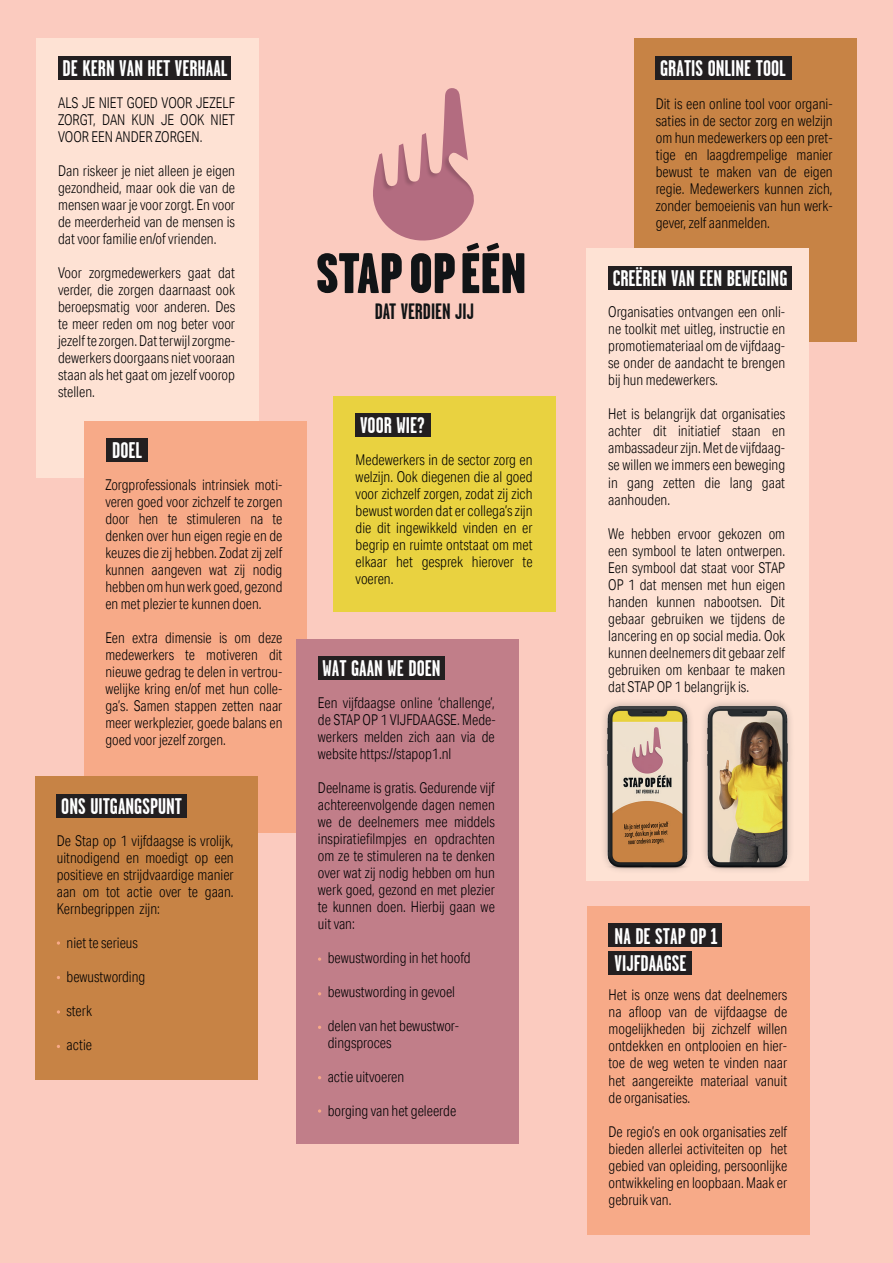
<style>
.page{position:relative;width:893px;height:1263px;background:#fbcbbf}
.page>*{position:absolute;margin:0;border:0;box-sizing:border-box;transform-origin:0 0}
.t1{font:700 22.65px/27.2px "Garage Gothic";color:#fff}
.t2{font:700 22.2px "Garage Gothic";color:#111416}
.t3{font:300 14.85px/17px "Aktiv Grotesk Cd";color:#000001;text-align:justify;scale:.96 1}
.t4{font:300 14.85px/17px "Aktiv Grotesk Cd";color:#000001;text-align:justify;scale:.95 1}
</style>
<div class="page">
<div style="left:36px;top:39px;width:223px;height:439px;background:#fee2d4"></div>
<div style="left:58px;top:57px;width:173px;height:23px;background:#231f20"></div>
<div style="left:333px;top:396px;width:223px;height:215px;background:#e9d240"></div>
<svg style="left:317px;top:88px;width:208px;height:205px"></svg>
<img style="left:440px;top:149px;width:35px;height:56px">
<img style="left:376px;top:144px;width:26px;height:50px">
<img style="left:397px;top:133px;width:27px;height:57px">
<img style="left:421px;top:123px;width:25px;height:59px">
<div style="left:356px;top:413px;width:75px;height:24px;background:#231f20"></div>
<div style="left:84px;top:421px;width:223px;height:411px;background:#f7aa88"></div>
<div style="left:106px;top:439px;width:41px;height:23px;background:#231f20"></div>
<div style="left:634px;top:38px;width:222px;height:303px;background:#c78345"></div>
<div style="left:656px;top:56px;width:136px;height:23px;background:#231f20"></div>
<div style="left:35px;top:776px;width:223px;height:304px;background:#c78345"></div>
<div style="left:57px;top:794px;width:130px;height:23px;background:#231f20"></div>
<div style="left:296px;top:639px;width:223px;height:504px;background:#c17e89"></div>
<div style="left:318px;top:656px;width:127px;height:24px;background:#231f20"></div>
<div style="left:586px;top:248px;width:223px;height:633px;background:#fee2d4"></div>
<div style="left:608px;top:266px;width:184px;height:23px;background:#231f20"></div>
<div style="left:587px;top:906px;width:223px;height:328px;background:#f7aa88"></div>
<div style="left:609px;top:924px;width:113px;height:23px;background:#231f20"></div>
<div style="left:609px;top:951px;width:83px;height:23px;background:#231f20"></div>
<svg style="left:57px;top:941px;width:3px;height:4px"></svg>
<img style="left:704px;top:702px;width:87px;height:169px">
<img style="left:604px;top:702px;width:87px;height:169px">
<h1 class="t1" style="left:63px;top:55px;width:167px">DE KERN VAN HET VERHAAL</h1>
<p class="t3" style="left:58px;top:94px;width:186px">ALS JE NIET GOED VOOR JEZELF ZORGT, DAN KUN JE OOK NIET VOOR EEN ANDER ZORGEN.</p>
<p class="t3" style="left:58px;top:162px;width:186px">Dan riskeer je niet alleen je eigen gezondheid, maar ook die van de mensen waar je voor zorgt. En voor de meerderheid van de mensen is dat voor familie en/of vrienden.</p>
<p class="t3" style="left:58px;top:264px;width:186px">Voor zorgmedewerkers gaat dat verder, die zorgen daarnaast ook beroepsmatig voor anderen. Des te meer reden om nog beter voor jezelf te zorgen. Dat terwijl zorgme&shy;dewerkers doorgaans niet vooraan staan als het gaat om jezelf voorop stellen.</p>
<h1 class="t1" style="left:112px;top:437px;width:32px">DOEL</h1>
<p class="t4" style="left:105px;top:476px;width:188px">Zorgprofessionals intrinsiek moti&shy;veren goed voor zichzelf te zorgen door hen te stimuleren na te denken over hun eigen regie en de keuzes die zij hebben. Zodat zij zelf kunnen aangeven wat zij nodig hebben om hun werk goed, gezond en met plezier te kunnen doen.</p>
<p class="t4" style="left:105px;top:629px;width:188px">Een extra dimensie is om deze medewerkers te motiveren dit nieuwe gedrag te delen in vertrou&shy;welijke kring en/of met hun colle&shy;ga’s. Samen stappen zetten naar meer werkplezier, goede balans en goed voor jezelf zorgen.</p>
<h1 class="t1" style="left:61px;top:793px;width:122px">ONS UITGANGSPUNT</h1>
<p class="t3" style="left:57px;top:832px;width:186px">De Stap op 1 vijfdaagse is vrolijk, uitnodigend en moedigt op een positieve en strijdvaardige manier aan om tot actie over te gaan.<br>Kernbegrippen zijn:</p>
<p class="t3" style="left:67px;top:934px;width:76px">niet te serieus</p>
<p class="t3" style="left:67px;top:968px;width:84px">bewustwording</p>
<p class="t3" style="left:67px;top:1002px;width:28px">sterk</p>
<p class="t3" style="left:67px;top:1036px;width:28px">actie</p>
<h2 class="t2" style="left:375px;top:299px;width:101px">DAT VERDIEN JIJ</h2>
<h1 class="t1" style="left:360px;top:412px;width:66px">VOOR WIE?</h1>
<p class="t3" style="left:356px;top:451px;width:186px">Medewerkers in de sector zorg en welzijn. Ook diegenen die al goed voor zichzelf zorgen, zodat zij zich bewust worden dat er collega’s zijn die dit ingewikkeld vinden en er begrip en ruimte ontstaat om met elkaar het gesprek hierover te voeren.</p>
<h1 class="t1" style="left:322px;top:655px;width:120px">WAT GAAN WE DOEN</h1>
<p class="t3" style="left:318px;top:694px;width:187px">Een vijfdaagse online ‘challenge’, de STAP OP 1 VIJFDAAGSE. Mede&shy;werkers melden zich aan via de website https://stapop1.nl</p>
<p class="t3" style="left:318px;top:779px;width:186px">Deelname is gratis. Gedurende vijf achtereenvolgende dagen nemen we de deelnemers mee middels inspiratiefilmpjes en opdrachten om ze te stimuleren na te denken over wat zij nodig hebben om hun werk goed, gezond en met plezier te kunnen doen. Hierbij gaan we uit van:</p>
<p class="t3" style="left:328px;top:949px;width:150px">bewustwording in het hoofd</p>
<p class="t3" style="left:328px;top:983px;width:134px">bewustwording in gevoel</p>
<p class="t3" style="left:328px;top:1017px;width:138px">delen van het bewustwor&shy;dingsproces</p>
<p class="t3" style="left:328px;top:1068px;width:81px">actie uitvoeren</p>
<p class="t3" style="left:328px;top:1102px;width:135px">borging van het geleerde</p>
<h1 class="t1" style="left:660px;top:55px;width:127px">GRATIS ONLINE TOOL</h1>
<p class="t3" style="left:656px;top:95px;width:186px">Dit is een online tool voor organi&shy;saties in de sector zorg en welzijn om hun medewerkers op een pret&shy;tige en laagdrempelige manier bewust te maken van de eigen regie. Medewerkers kunnen zich, zonder bemoeienis van hun werk&shy;gever, zelf aanmelden.</p>
<h1 class="t1" style="left:613px;top:265px;width:176px">CREËREN VAN EEN BEWEGING</h1>
<p class="t3" style="left:608px;top:304px;width:186px">Organisaties ontvangen een onli&shy;ne toolkit met uitleg, instructie en promotiemateriaal om de vijfdaag&shy;se onder de aandacht te brengen bij hun medewerkers.</p>
<p class="t3" style="left:608px;top:406px;width:186px">Het is belangrijk dat organisaties achter dit initiatief staan en ambassadeur zijn. Met de vijfdaag&shy;se willen we immers een beweging in gang zetten die lang gaat aanhouden.</p>
<p class="t3" style="left:608px;top:525px;width:186px">We hebben ervoor gekozen om een symbool te laten ontwerpen.<br>Een symbool dat staat voor STAP OP 1 dat mensen met hun eigen handen kunnen nabootsen. Dit gebaar gebruiken we tijdens de lancering en op social media. Ook kunnen deelnemers dit gebaar zelf gebruiken om kenbaar te maken dat STAP OP 1 belangrijk is.</p>
<h1 class="t1" style="left:615px;top:922px;width:105px">NA DE STAP OP 1<br>VIJFDAAGSE</h1>
<p class="t3" style="left:609px;top:987px;width:188px">Het is onze wens dat deelnemers na afloop van de vijfdaagse de mogelijkheden bij zichzelf willen ontdekken en ontplooien en hier&shy;toe de weg weten te vinden naar het aangereikte materiaal vanuit de organisaties.</p>
<p class="t3" style="left:609px;top:1123px;width:188px">De regio’s en ook organisaties zelf bieden allerlei activiteiten op het gebied van opleiding, persoonlijke ontwikkeling en loopbaan. Maak er gebruik van.</p>
</div>
